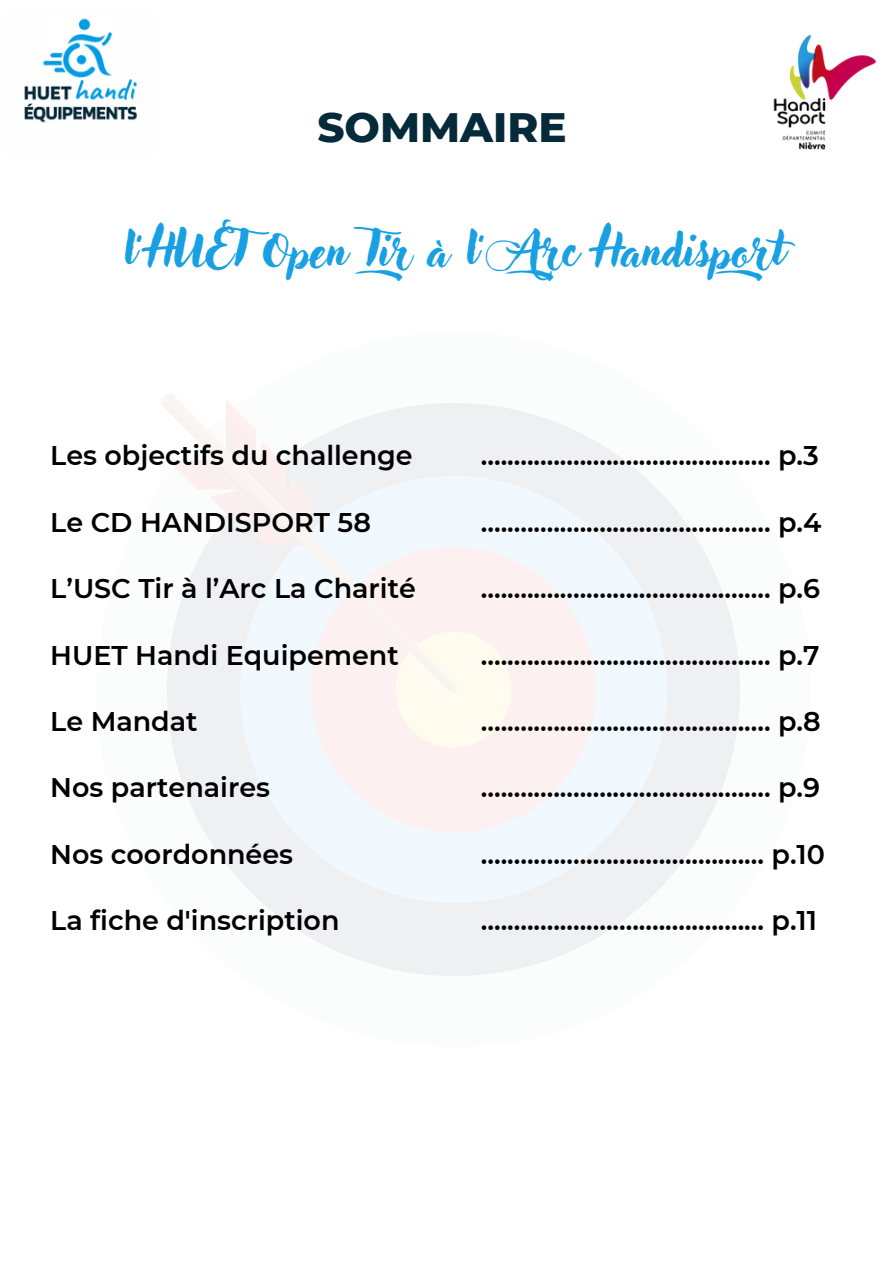
<style>
.page{position:relative;width:894px;height:1264px;background:#fff}
.page>*{position:absolute;margin:0;border:0;box-sizing:border-box;transform-origin:0 0}
.t1{font:47.25px "Adlery Pro Swash";color:#18a0e2}
.t2{font:800 42px "Montserrat";color:#052a39}
.t3{font:600 27px "Montserrat";color:#000}
</style>
<div class="page">
<svg style="left:167px;top:403px;width:573px;height:573px"></svg>
<svg style="left:167px;top:403px;width:291px;height:291px"></svg>
<svg style="left:160px;top:393px;width:152px;height:152px"></svg>
<img style="left:773px;top:34px;width:104px;height:116px">
<img style="left:24px;top:18px;width:114px;height:105px">
<h2 class="t2" style="left:317px;top:102px;width:251px">SOMMAIRE</h2>
<p class="t1" style="left:124px;top:229px;width:687px">l’HUETOpen Tirà l’Arc Handisport</p>
<h1 class="t3" style="left:50px;top:439px;width:364px">Les objectifs du challenge</h1>
<p class="t3" style="left:481px;top:439px;width:339px">............................................ p.3</p>
<p class="t3" style="left:50px;top:505px;width:322px">Le CD HANDISPORT 58</p>
<p class="t3" style="left:481px;top:505px;width:342px">............................................ p.4</p>
<p class="t3" style="left:50px;top:572px;width:367px">L’USC Tir à l’Arc La Charité</p>
<p class="t3" style="left:481px;top:572px;width:340px">............................................ p.6</p>
<p class="t3" style="left:50px;top:638px;width:350px">HUET Handi Equipement</p>
<p class="t3" style="left:481px;top:638px;width:340px">............................................ p.7</p>
<p class="t3" style="left:50px;top:705px;width:149px">Le Mandat</p>
<p class="t3" style="left:481px;top:705px;width:341px">............................................ p.8</p>
<p class="t3" style="left:50px;top:771px;width:221px">Nos partenaires</p>
<p class="t3" style="left:481px;top:771px;width:340px">............................................ p.9</p>
<p class="t3" style="left:50px;top:837px;width:244px">Nos coordonnées</p>
<p class="t3" style="left:481px;top:837px;width:345px">........................................... p.10</p>
<p class="t3" style="left:50px;top:904px;width:291px">La fiche d'inscription</p>
<p class="t3" style="left:481px;top:904px;width:337px">........................................... p.11</p>
</div>
